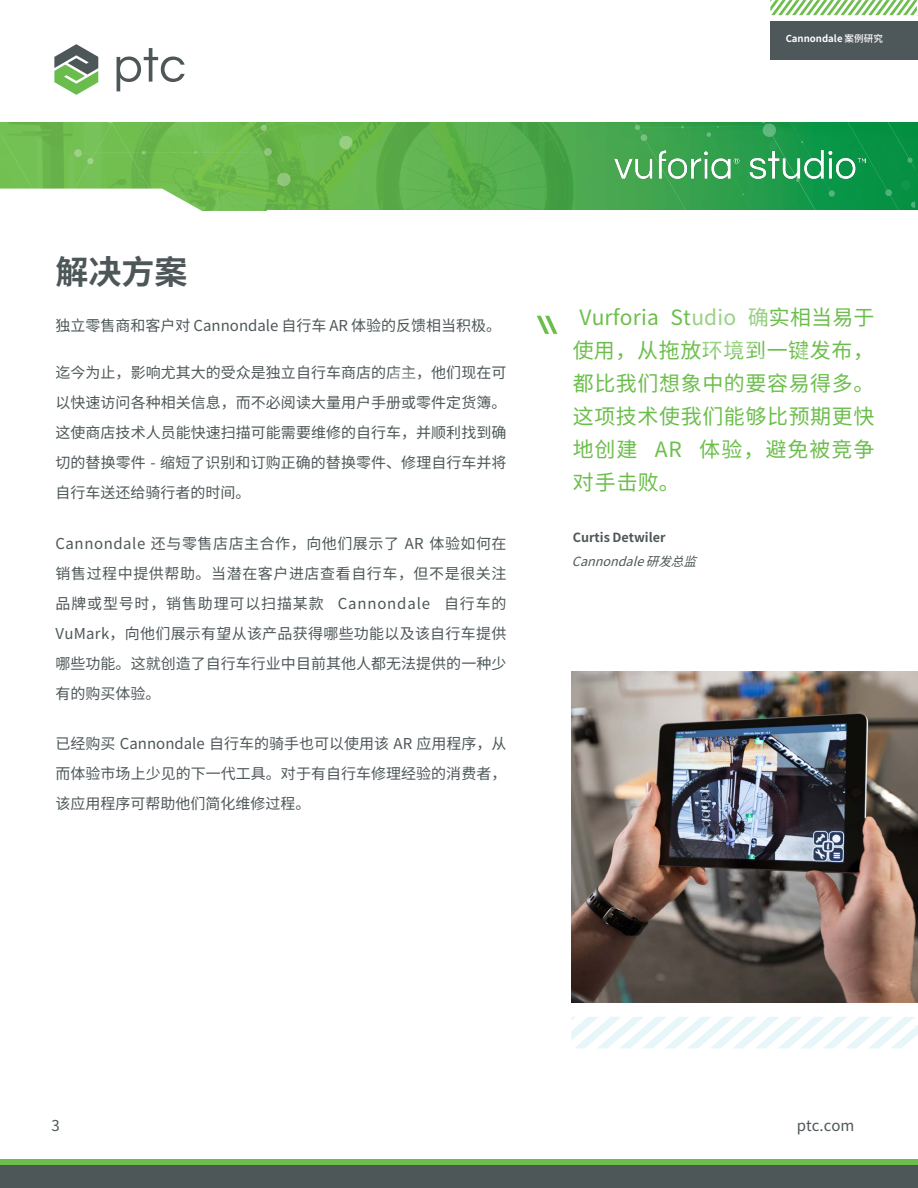
<style>
.page{position:relative;width:918px;height:1188px;background:#fff}
.page>*{position:absolute;margin:0;border:0;box-sizing:border-box;transform-origin:0 0}
.t1{font:700 33px "Noto Sans CJ Ksc";color:#4e5758}
.t2{font:21px/33px "Noto Sans CJ Ksc";letter-spacing:.03em;color:#6cbe4c;text-align:justify}
.t3{font:15px/30px "Noto Sans CJ Ksc";color:#4e5758;text-align:justify}
.t4{font:700 12.6px "Noto Sans CJ Ksc";color:#4e5758}
.t5{font:italic 12.6px "Noto Sans CJ Ksc";color:#4e5758}
.t6{font:700 9.6px "Noto Sans CJ Ksc";color:#fff}
.s1{font-weight:500}
</style>
<div class="page">
<img style="left:354px;top:122px;width:564px;height:88px">
<div style="left:770px;top:21px;width:148px;height:39px;background:#4e5759"></div>
<svg style="left:770px;top:0;width:147px;height:15px"></svg>
<img style="left:571px;top:672px;width:347px;height:330px">
<svg style="left:571px;top:1017px;width:347px;height:31px"></svg>
<svg style="left:0;top:44px;width:354px;height:167px"></svg>
<div style="left:0;top:1164px;width:918px;height:24px;background:#4e5758"></div>
<div style="left:0;top:1159px;width:918px;height:5px;background:#6cbe4c"></div>
<svg style="left:475px;top:122px;width:440px;height:212px"></svg>
<p class="t6" style="left:786px;top:34px;width:99px">Cannondale <span class="s1">案例研究</span></p>
<h1 class="t1" style="left:56px;top:253px;width:134px">解决方案</h1>
<p class="t3" style="left:56px;top:310px;width:447px">独立零售商和客户对 Cannondale 自行车 AR 体验的反馈相当积极。</p>
<p class="t3" style="left:56px;top:358px;width:453px">迄今为止，影响尤其大的受众是独立自行车商店的店主，他们现在可以快速访问各种相关信息，而不必阅读大量用户手册或零件定货簿。这使商店技术人员能快速扫描可能需要维修的自行车，并顺利找到确切的替换零件 - 缩短了识别和订购正确的替换零件、修理自行车并将自行车送还给骑行者的时间。</p>
<p class="t3" style="left:56px;top:528px;width:453px">Cannondale 还与零售店店主合作，向他们展示了 AR 体验如何在销售过程中提供帮助。当潜在客户进店查看自行车，但不是很关注品牌或型号时，销售助理可以扫描某款 Cannondale 自行车的VuMark，向他们展示有望从该产品获得哪些功能以及该自行车提供哪些功能。这就创造了自行车行业中目前其他人都无法提供的一种少有的购买体验。</p>
<p class="t3" style="left:56px;top:729px;width:453px">已经购买 Cannondale 自行车的骑手也可以使用该 AR 应用程序，从而体验市场上少见的下一代工具。对于有自行车修理经验的消费者，该应用程序可帮助他们简化维修过程。</p>
<h2 class="t2" style="left:573px;top:301px;width:303px;text-indent:7px">Vurforia Studio 确实相当易于使用，从拖放环境到一键发布，都比我们想象中的要容易得多。这项技术使我们能够比预期更快地创建 AR 体验，避免被竞争对手击败。</h2>
<p class="t4" style="left:573px;top:530px;width:94px">Curtis Detwiler</p>
<p class="t5" style="left:572px;top:555px;width:135px">Cannondale研发总监</p>
<p class="t3" style="left:52px;top:1110px;width:10px">3</p>
<p class="t3" style="left:797px;top:1111px;width:59px">ptc.com</p>
</div>
